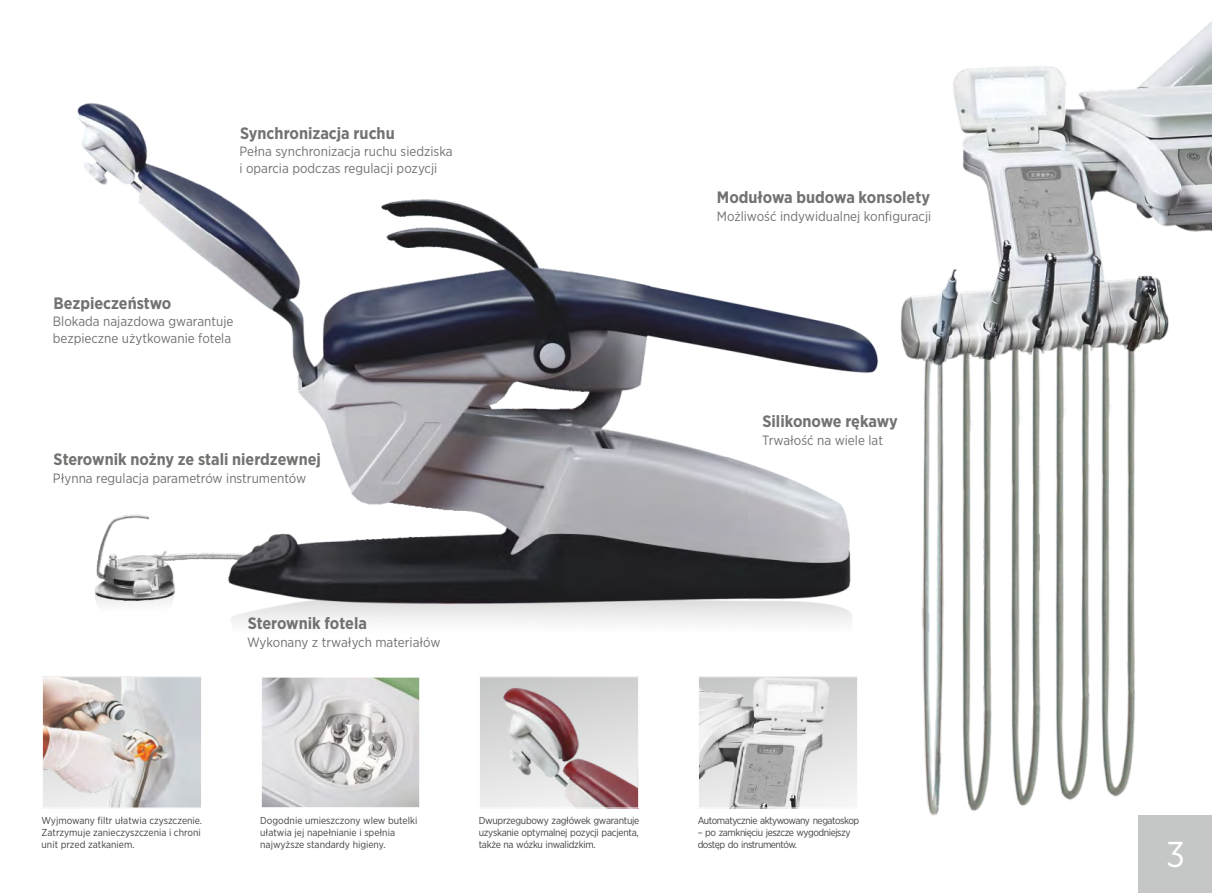
<style>
.page{position:relative;width:1212px;height:893px;background:#fff}
.page>*{position:absolute;margin:0;border:0;box-sizing:border-box;transform-origin:0 0}
.t1{font:36px "Gotham Narrow";color:#fefefe}
.t2{font:700 16.5px "Gotham Narrow";color:#727271}
.t3{font:13.5px/16.2px "Gotham Narrow";color:#727271}
.t4{font:10.05px/12px "Gotham Narrow";letter-spacing:-.015em;color:#434242}
.t5{font:10.05px/12px "Gotham Narrow";letter-spacing:-.045em;color:#434242}
</style>
<div class="page">
<div style="left:1138px;top:815px;width:74px;height:78px;background:#c5c6c6"></div>
<img style="left:923px;top:21px;width:289px;height:795px">
<img style="left:1008px;top:169px;width:79px;height:84px">
<img style="left:77px;top:67px;width:854px;height:622px">
<img style="left:481px;top:678px;width:156px;height:128px">
<div style="left:479px;top:676px;width:160px;height:132px;border:1px solid #fefefe"></div>
<img style="left:44px;top:678px;width:156px;height:128px">
<div style="left:42px;top:676px;width:160px;height:132px;border:1px solid #fefefe"></div>
<img style="left:263px;top:679px;width:155px;height:127px">
<div style="left:261px;top:677px;width:159px;height:131px;border:1px solid #fefefe"></div>
<img style="left:700px;top:678px;width:156px;height:128px">
<div style="left:698px;top:676px;width:160px;height:132px;border:1px solid #fefefe"></div>
<h2 class="t2" style="left:240px;top:126px;width:156px">Synchronizacja ruchu</h2>
<h3 class="t3" style="left:239px;top:144px;width:215px">Pełna synchronizacja ruchu siedziska i oparcia podczas regulacji pozycji</h3>
<h2 class="t2" style="left:54px;top:296px;width:119px">Bezpieczeństwo</h2>
<h3 class="t3" style="left:53px;top:314px;width:182px">Blokada najazdowa gwarantuje bezpieczne użytkowanie fotela</h3>
<h2 class="t2" style="left:54px;top:452px;width:269px">Sterownik nożny ze stali nierdzewnej</h2>
<h3 class="t3" style="left:53px;top:470px;width:255px">Płynna regulacja parametrów instrumentów</h3>
<h2 class="t2" style="left:248px;top:616px;width:121px">Sterownik fotela</h2>
<h3 class="t3" style="left:247px;top:635px;width:195px">Wykonany z trwałych materiałów</h3>
<h2 class="t2" style="left:717px;top:190px;width:215px">Modułowa budowa konsolety</h2>
<h3 class="t3" style="left:717px;top:208px;width:216px">Możliwość indywidualnej konfiguracji</h3>
<h2 class="t2" style="left:762px;top:414px;width:137px">Silikonowe rękawy</h2>
<h3 class="t3" style="left:762px;top:432px;width:122px">Trwałość na wiele lat</h3>
<p class="t4" style="left:42px;top:815px;width:162px">Wyjmowany filtr ułatwia czyszczenie.<br>Zatrzymuje zanieczyszczenia i chroni unit przed zatkaniem.</p>
<p class="t4" style="left:260px;top:815px;width:159px">Dogodnie umieszczony wlew butelki ułatwia jej napełnianie i spełnia najwyższe standardy higieny.</p>
<p class="t4" style="left:479px;top:815px;width:162px;text-align:justify">Dwuprzegubowy zagłówek gwarantuje uzyskanie optymalnej pozycji pacjenta, także na wózku inwalidzkim.</p>
<p class="t5" style="left:698px;top:815px;width:163px">Automatycznie aktywowany negatoskop</p>
<p class="t5" style="left:698px;top:827px;width:154px">– po zamknięciu jeszcze wygodniejszy dostęp do instrumentów.</p>
<h1 class="t1" style="left:1166px;top:838px;width:20px">3</h1>
</div>
